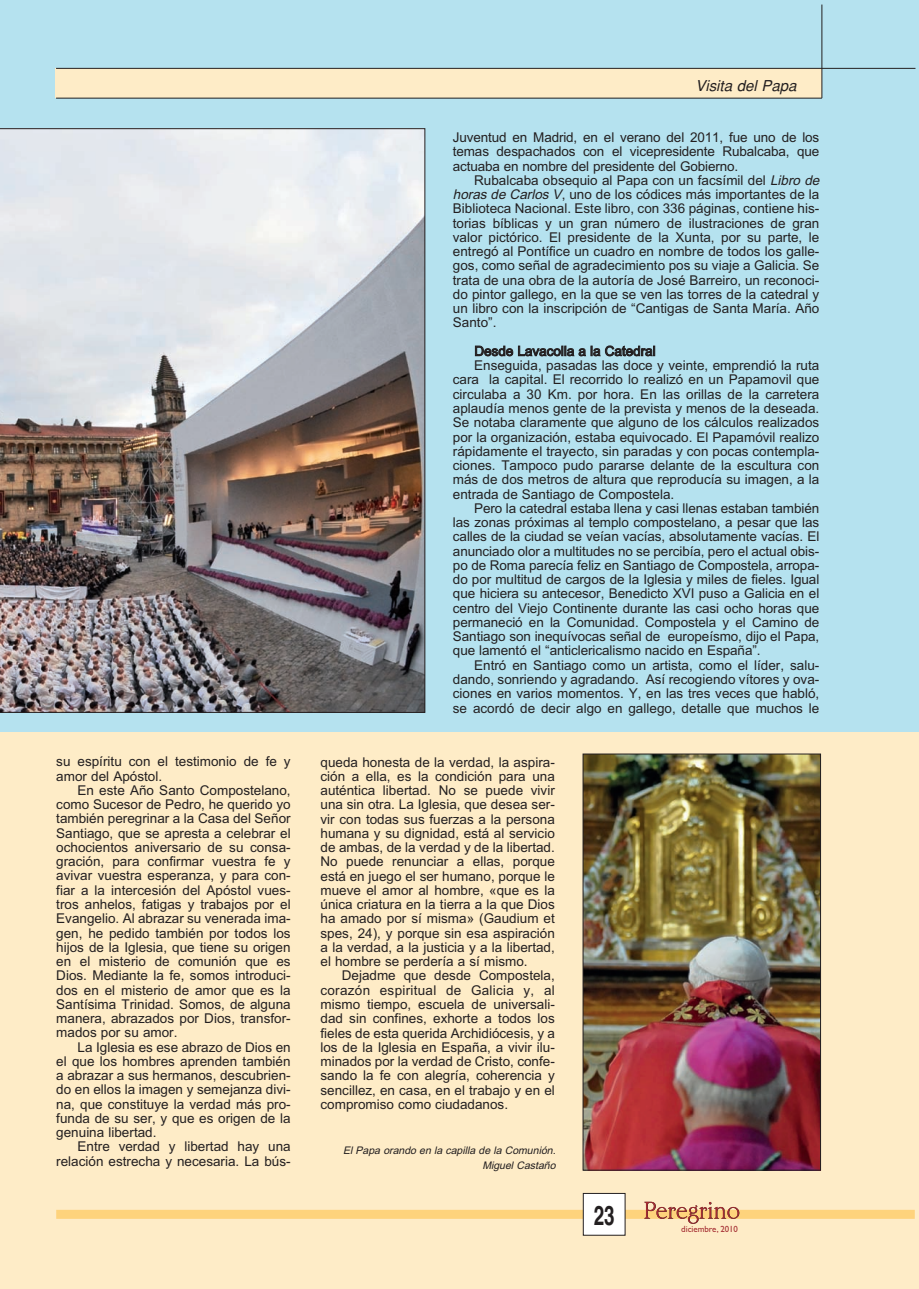
<style>
.page{position:relative;width:919px;height:1289px;background:#fff}
.page>*{position:absolute;margin:0;border:0;box-sizing:border-box;transform-origin:0 0}
.t1{font:700 27px "Helvetica";color:#231f20;scale:.7 1}
.t2{font:italic 500 15px "Helvetica";color:#231f20}
.t3{font:13.5px "Arial";color:#231f20}
.t4{font:13.5px "Arial";letter-spacing:.02em;color:#231f20}
.t5{font:italic 10.5px/14.1px "Arial";color:#231f20;text-align:right}
.t6{font:9px "Gill Sans";color:#a42c31}
.s1{font-style:italic}
</style>
<div class="page">
<div style="left:14px;top:1px;width:904px;height:1287px;background:#b5e2ef"></div>
<div style="left:0;top:1px;width:37px;height:1287px;background:#b5e2ef"></div>
<div style="left:0;top:732px;width:918px;height:556px;background:#feecc7"></div>
<div style="left:55px;top:68px;width:766px;height:30px;background:#feecc7"></div>
<hr style="left:821px;top:5px;width:1px;height:93px;background:#231f20">
<hr style="left:56px;top:68px;width:859px;height:1px;background:#231f20">
<hr style="left:56px;top:98px;width:765px;height:1px;background:#231f20">
<div style="left:56px;top:1209px;width:858px;height:9px;background:#fed37c"></div>
<svg style="left:644px;top:1201px;width:95px;height:22px"></svg>
<div style="left:583px;top:1193px;width:42px;height:42px;background:#fff"></div>
<div style="left:583px;top:1192px;width:42px;height:43px;border:1px solid #231f20"></div>
<img style="left:0;top:128px;width:425px;height:584px">
<img style="left:584px;top:755px;width:234px;height:413px">
<div style="left:582px;top:753px;width:238px;height:417px;border:1px solid #231f20"></div>
<p class="t3" style="left:56px;top:756px;width:236px">su espíritu con el testimonio de fe y</p>
<p class="t3" style="left:56px;top:771px;width:107px">amor del Apóstol.</p>
<p class="t3" style="left:78px;top:785px;width:214px">En este Año Santo Compostelano,</p>
<p class="t3" style="left:56px;top:799px;width:236px">como Sucesor de Pedro, he querido yo</p>
<p class="t3" style="left:56px;top:813px;width:236px">también peregrinar a la Casa del Señor</p>
<p class="t3" style="left:56px;top:828px;width:236px">Santiago, que se apresta a celebrar el</p>
<p class="t3" style="left:56px;top:842px;width:236px">ochocientos aniversario de su consa-</p>
<p class="t3" style="left:56px;top:856px;width:236px">gración, para confirmar vuestra fe y</p>
<p class="t3" style="left:56px;top:870px;width:236px">avivar vuestra esperanza, y para con-</p>
<p class="t3" style="left:56px;top:885px;width:236px">fiar a la intercesión del Apóstol vues-</p>
<p class="t3" style="left:56px;top:899px;width:236px">tros anhelos, fatigas y trabajos por el</p>
<p class="t3" style="left:56px;top:913px;width:236px">Evangelio. Al abrazar su venerada ima-</p>
<p class="t3" style="left:56px;top:927px;width:236px">gen, he pedido también por todos los</p>
<p class="t3" style="left:56px;top:942px;width:236px">hijos de la Iglesia, que tiene su origen</p>
<p class="t3" style="left:56px;top:956px;width:236px">en el misterio de comunión que es</p>
<p class="t3" style="left:56px;top:970px;width:236px">Dios. Mediante la fe, somos introduci-</p>
<p class="t3" style="left:56px;top:984px;width:236px">dos en el misterio de amor que es la</p>
<p class="t3" style="left:56px;top:999px;width:236px">Santísima Trinidad. Somos, de alguna</p>
<p class="t3" style="left:56px;top:1013px;width:236px">manera, abrazados por Dios, transfor-</p>
<p class="t3" style="left:56px;top:1027px;width:123px">mados por su amor.</p>
<p class="t3" style="left:78px;top:1041px;width:214px">La Iglesia es ese abrazo de Dios en</p>
<p class="t3" style="left:56px;top:1056px;width:236px">el que los hombres aprenden también</p>
<p class="t3" style="left:56px;top:1070px;width:236px">a abrazar a sus hermanos, descubrien-</p>
<p class="t3" style="left:56px;top:1084px;width:236px">do en ellos la imagen y semejanza divi-</p>
<p class="t3" style="left:56px;top:1098px;width:236px">na, que constituye la verdad más pro-</p>
<p class="t3" style="left:56px;top:1113px;width:236px">funda de su ser, y que es origen de la</p>
<p class="t3" style="left:56px;top:1127px;width:102px">genuina libertad.</p>
<p class="t3" style="left:78px;top:1141px;width:214px">Entre verdad y libertad hay una</p>
<p class="t3" style="left:56px;top:1155px;width:236px">relación estrecha y necesaria. La bús-</p>
<p class="t2" style="left:695px;top:80px;width:105px">Visita del Papa</p>
<p class="t3" style="left:453px;top:132px;width:368px">Juventud en Madrid, en el verano del 2011, fue uno de los</p>
<p class="t3" style="left:453px;top:147px;width:368px">temas despachados con el vicepresidente Rubalcaba, que</p>
<p class="t3" style="left:453px;top:161px;width:287px">actuaba en nombre del presidente del Gobierno.</p>
<p class="t3" style="left:474px;top:175px;width:349px">Rubalcaba obsequio al Papa con un facsímil del <span class="s1">Libro de</span></p>
<p class="t3" style="left:453px;top:189px;width:368px"><span class="s1">horas de Carlos V</span>, uno de los códices más importantes de la</p>
<p class="t3" style="left:453px;top:204px;width:368px">Biblioteca Nacional. Este libro, con 336 páginas, contiene his-</p>
<p class="t3" style="left:453px;top:218px;width:368px">torias bíblicas y un gran número de ilustraciones de gran</p>
<p class="t3" style="left:453px;top:232px;width:368px">valor pictórico. El presidente de la Xunta, por su parte, le</p>
<p class="t3" style="left:453px;top:246px;width:368px">entregó al Pontífice un cuadro en nombre de todos los galle-</p>
<p class="t3" style="left:453px;top:261px;width:368px">gos, como señal de agradecimiento pos su viaje a Galicia. Se</p>
<p class="t3" style="left:453px;top:275px;width:368px">trata de una obra de la autoría de José Barreiro, un reconoci-</p>
<p class="t3" style="left:453px;top:289px;width:368px">do pintor gallego, en la que se ven las torres de la catedral y</p>
<p class="t3" style="left:453px;top:303px;width:368px">un libro con la inscripción de “Cantigas de Santa María. Año</p>
<p class="t3" style="left:453px;top:318px;width:45px">Santo”.</p>
<p class="t3" style="left:474px;top:346px;width:183px">Desde Lavacolla a la Catedral</p>
<p class="t3" style="left:474px;top:360px;width:346px">Enseguida, pasadas las doce y veinte, emprendió la ruta</p>
<p class="t3" style="left:453px;top:375px;width:368px">cara la capital. El recorrido lo realizó en un Papamovil que</p>
<p class="t3" style="left:453px;top:389px;width:368px">circulaba a 30 Km. por hora. En las orillas de la carretera</p>
<p class="t3" style="left:453px;top:403px;width:368px">aplaudía menos gente de la prevista y menos de la deseada.</p>
<p class="t3" style="left:453px;top:417px;width:368px">Se notaba claramente que alguno de los cálculos realizados</p>
<p class="t3" style="left:453px;top:432px;width:368px">por la organización, estaba equivocado. El Papamóvil realizo</p>
<p class="t3" style="left:453px;top:446px;width:368px">rápidamente el trayecto, sin paradas y con pocas contempla-</p>
<p class="t3" style="left:453px;top:460px;width:368px">ciones. Tampoco pudo pararse delante de la escultura con</p>
<p class="t3" style="left:453px;top:474px;width:368px">más de dos metros de altura que reproducía su imagen, a la</p>
<p class="t3" style="left:453px;top:489px;width:223px">entrada de Santiago de Compostela.</p>
<p class="t3" style="left:474px;top:503px;width:346px">Pero la catedral estaba llena y casi llenas estaban también</p>
<p class="t3" style="left:453px;top:517px;width:368px">las zonas próximas al templo compostelano, a pesar que las</p>
<p class="t3" style="left:453px;top:531px;width:368px">calles de la ciudad se veían vacías, absolutamente vacías. El</p>
<p class="t3" style="left:453px;top:546px;width:368px">anunciado olor a multitudes no se percibía, pero el actual obis-</p>
<p class="t3" style="left:453px;top:560px;width:368px">po de Roma parecía feliz en Santiago de Compostela, arropa-</p>
<p class="t3" style="left:453px;top:574px;width:368px">do por multitud de cargos de la Iglesia y miles de fieles. Igual</p>
<p class="t3" style="left:453px;top:588px;width:368px">que hiciera su antecesor, Benedicto XVI puso a Galicia en el</p>
<p class="t3" style="left:453px;top:603px;width:368px">centro del Viejo Continente durante las casi ocho horas que</p>
<p class="t3" style="left:453px;top:617px;width:368px">permaneció en la Comunidad. Compostela y el Camino de</p>
<p class="t3" style="left:453px;top:631px;width:368px">Santiago son inequívocas señal de europeísmo, dijo el Papa,</p>
<p class="t3" style="left:453px;top:645px;width:309px">que lamentó el “anticlericalismo nacido en España”.</p>
<p class="t3" style="left:474px;top:660px;width:347px">Entró en Santiago como un artista, como el líder, salu-</p>
<p class="t3" style="left:453px;top:674px;width:368px">dando, sonriendo y agradando. Así recogiendo vítores y ova-</p>
<p class="t3" style="left:453px;top:688px;width:368px">ciones en varios momentos. Y, en las tres veces que habló,</p>
<p class="t3" style="left:453px;top:703px;width:368px">se acordó de decir algo en gallego, detalle que muchos le</p>
<p class="t3" style="left:320px;top:756px;width:236px">queda honesta de la verdad, la aspira-</p>
<p class="t3" style="left:320px;top:771px;width:236px">ción a ella, es la condición para una</p>
<p class="t3" style="left:320px;top:785px;width:236px">auténtica libertad. No se puede vivir</p>
<p class="t3" style="left:320px;top:799px;width:236px">una sin otra. La Iglesia, que desea ser-</p>
<p class="t3" style="left:320px;top:813px;width:236px">vir con todas sus fuerzas a la persona</p>
<p class="t3" style="left:320px;top:828px;width:236px">humana y su dignidad, está al servicio</p>
<p class="t3" style="left:320px;top:842px;width:236px">de ambas, de la verdad y de la libertad.</p>
<p class="t3" style="left:320px;top:856px;width:236px">No puede renunciar a ellas, porque</p>
<p class="t3" style="left:320px;top:871px;width:236px">está en juego el ser humano, porque le</p>
<p class="t3" style="left:320px;top:885px;width:236px">mueve el amor al hombre, «que es la</p>
<p class="t3" style="left:320px;top:899px;width:236px">única criatura en la tierra a la que Dios</p>
<p class="t3" style="left:320px;top:913px;width:236px">ha amado por sí misma» (Gaudium et</p>
<p class="t3" style="left:320px;top:928px;width:236px">spes, 24), y porque sin esa aspiración</p>
<p class="t3" style="left:320px;top:942px;width:236px">a la verdad, a la justicia y a la libertad,</p>
<p class="t3" style="left:320px;top:956px;width:209px">el hombre se perdería a sí mismo.</p>
<p class="t3" style="left:342px;top:970px;width:214px">Dejadme que desde Compostela,</p>
<p class="t4" style="left:320px;top:985px;width:236px">corazón espiritual de Galicia y, al</p>
<p class="t3" style="left:320px;top:999px;width:236px">mismo tiempo, escuela de universali-</p>
<p class="t3" style="left:320px;top:1013px;width:236px">dad sin confines, exhorte a todos los</p>
<p class="t3" style="left:320px;top:1027px;width:236px">fieles de esta querida Archidiócesis, y a</p>
<p class="t3" style="left:320px;top:1042px;width:236px">los de la Iglesia en España, a vivir ilu-</p>
<p class="t3" style="left:320px;top:1056px;width:236px">minados por la verdad de Cristo, confe-</p>
<p class="t3" style="left:320px;top:1070px;width:236px">sando la fe con alegría, coherencia y</p>
<p class="t3" style="left:320px;top:1084px;width:236px">sencillez, en casa, en el trabajo y en el</p>
<p class="t3" style="left:320px;top:1099px;width:189px">compromiso como ciudadanos.</p>
<p class="t5" style="left:343px;top:1144px;width:216px">El Papa orando en la capilla de la Comunión.<br>Miguel Castaño</p>
<p class="t1" style="left:593px;top:1205px;width:32px">23</p>
<p class="t6" style="left:681px;top:1225px;width:58px">diciembre, 2010</p>
</div>
